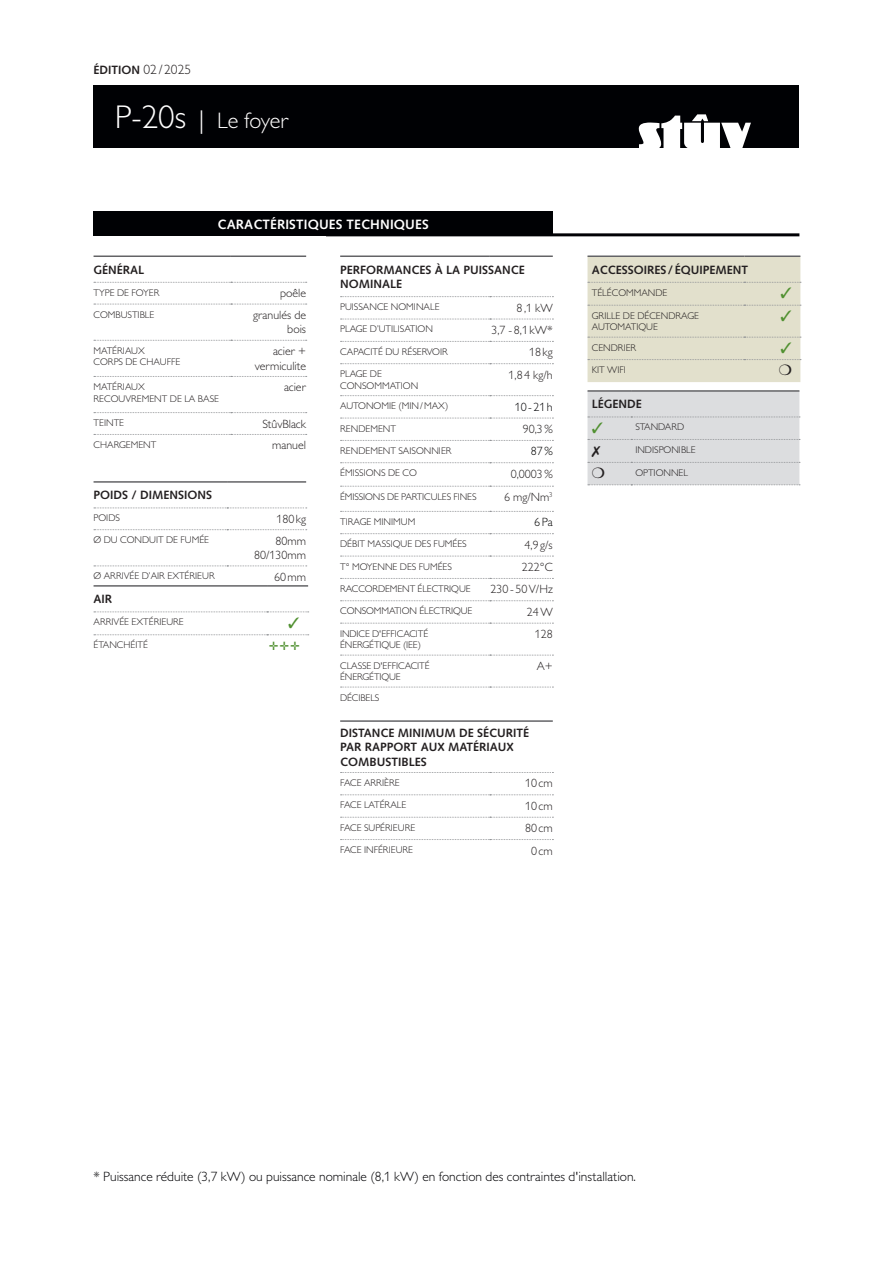
<style>
.page{position:relative;width:893px;height:1263px;background:#fff}
.page>*{position:absolute;margin:0;border:0;box-sizing:border-box;transform-origin:0 0}
.t1{font:300 22.5px "Gill Sans MT Pro";letter-spacing:-.02em;color:#fff}
.t2{font:300 13.5px "Gill Sans MT Pro";color:#000104}
.t3{font:700 13.5px "Syntax LT Std";letter-spacing:.01em;color:#fff}
.t4{font:300 12px/14.4px "Gill Sans MT Pro";color:#231f20;text-align:right}
.t5{font:700 12px/14.4px "Syntax LT Std";color:#231f20}
.t6{font:300 12px "Gill Sans MT Pro";color:#000104}
.t7{font:300 12px "Gill Sans MT Pro";color:#000}
.t8{font:12px "Zapf Dingbats Std";color:#509030}
.t9{font:300 9.75px/11.7px "Gill Sans MT Pro";color:#231f20}
.s1{font-family:"Gill Sans MT Pro";font-weight:300;font-size:13.5px}
.s2{font-size:33px}
.s3{font-size:25.5px}
.s4{color:#509030}
</style>
<div class="page">
<div style="left:94px;top:85px;width:705px;height:63px;background:#000104"></div>
<svg style="left:639px;top:114px;width:112px;height:34px"></svg>
<div style="left:94px;top:212px;width:459px;height:24px;background:#000104"></div>
<hr style="left:326px;top:233px;width:473px;height:3px;background:#000104">
<hr style="left:94px;top:255px;width:137px;height:2px;background:#636366">
<hr style="left:231px;top:255px;width:75px;height:2px;background:#636366">
<svg style="left:94px;top:282px;width:213px;height:1px"></svg>
<svg style="left:94px;top:376px;width:213px;height:1px"></svg>
<svg style="left:94px;top:412px;width:213px;height:1px"></svg>
<svg style="left:94px;top:434px;width:213px;height:1px"></svg>
<svg style="left:94px;top:304px;width:213px;height:1px"></svg>
<svg style="left:94px;top:340px;width:213px;height:1px"></svg>
<hr style="left:340px;top:255px;width:150px;height:2px;background:#636366">
<hr style="left:490px;top:255px;width:63px;height:2px;background:#636366">
<hr style="left:340px;top:720px;width:150px;height:2px;background:#636366">
<hr style="left:490px;top:720px;width:63px;height:2px;background:#636366">
<svg style="left:341px;top:296px;width:212px;height:1px"></svg>
<svg style="left:341px;top:319px;width:212px;height:1px"></svg>
<svg style="left:341px;top:341px;width:212px;height:1px"></svg>
<svg style="left:341px;top:363px;width:212px;height:1px"></svg>
<svg style="left:341px;top:395px;width:212px;height:1px"></svg>
<svg style="left:341px;top:418px;width:212px;height:1px"></svg>
<svg style="left:341px;top:440px;width:212px;height:1px"></svg>
<svg style="left:341px;top:462px;width:212px;height:1px"></svg>
<svg style="left:341px;top:486px;width:212px;height:1px"></svg>
<svg style="left:341px;top:511px;width:212px;height:1px"></svg>
<svg style="left:341px;top:533px;width:212px;height:1px"></svg>
<svg style="left:341px;top:556px;width:212px;height:1px"></svg>
<svg style="left:341px;top:772px;width:212px;height:1px"></svg>
<svg style="left:341px;top:794px;width:212px;height:1px"></svg>
<svg style="left:341px;top:817px;width:212px;height:1px"></svg>
<svg style="left:341px;top:839px;width:212px;height:1px"></svg>
<svg style="left:341px;top:578px;width:212px;height:1px"></svg>
<svg style="left:341px;top:600px;width:212px;height:1px"></svg>
<svg style="left:341px;top:623px;width:212px;height:1px"></svg>
<svg style="left:341px;top:655px;width:212px;height:1px"></svg>
<svg style="left:341px;top:687px;width:212px;height:1px"></svg>
<hr style="left:94px;top:481px;width:133px;height:2px;background:#636366">
<hr style="left:227px;top:481px;width:79px;height:2px;background:#636366">
<svg style="left:94px;top:507px;width:213px;height:1px"></svg>
<svg style="left:94px;top:529px;width:213px;height:1px"></svg>
<svg style="left:94px;top:565px;width:213px;height:1px"></svg>
<hr style="left:94px;top:585px;width:173px;height:2px;background:#636366">
<hr style="left:267px;top:585px;width:41px;height:2px;background:#636366">
<svg style="left:94px;top:634px;width:215px;height:1px"></svg>
<hr style="left:587px;top:255px;width:157px;height:2px;background:#636366">
<hr style="left:744px;top:255px;width:56px;height:2px;background:#636366">
<hr style="left:587px;top:390px;width:44px;height:2px;background:#636366">
<hr style="left:631px;top:390px;width:168px;height:2px;background:#636366">
<svg style="left:94px;top:611px;width:215px;height:2px"></svg>
<div style="left:587px;top:256px;width:214px;height:126px;background:#e2e0cc"></div>
<div style="left:587px;top:391px;width:213px;height:94px;background:#dcdddf"></div>
<p class="t5" style="left:94px;top:63px;width:99px">ÉDITION <span class="s1">02/2025</span></p>
<h1 class="t1" style="left:115px;top:107px;width:176px"><span class="s2">P-20s</span> <span class="s3">|</span> Le foyer</h1>
<h2 class="t3" style="left:218px;top:216px;width:213px">CARACTÉRISTIQUES TECHNIQUES</h2>
<p class="t5" style="left:94px;top:262px;width:52px">GÉNÉRAL</p>
<p class="t9" style="left:94px;top:286px;width:67px">TYPE DE FOYER</p>
<p class="t4" style="left:280px;top:286px;width:28px">poêle</p>
<p class="t9" style="left:94px;top:308px;width:62px">COMBUSTIBLE</p>
<p class="t4" style="left:253px;top:308px;width:55px">granulés de bois</p>
<p class="t9" style="left:94px;top:344px;width:88px">MATÉRIAUX<br>CORPS DE CHAUFFE</p>
<p class="t4" style="left:255px;top:344px;width:53px">acier + vermiculite</p>
<p class="t9" style="left:94px;top:381px;width:127px">MATÉRIAUX<br>RECOUVREMENT DE LA BASE</p>
<p class="t4" style="left:284px;top:380px;width:24px">acier</p>
<p class="t9" style="left:94px;top:417px;width:32px">TEINTE</p>
<p class="t4" style="left:262px;top:416px;width:45px">StûvBlack</p>
<p class="t9" style="left:94px;top:439px;width:64px">CHARGEMENT</p>
<p class="t4" style="left:272px;top:438px;width:35px">manuel</p>
<p class="t5" style="left:94px;top:488px;width:120px">POIDS / DIMENSIONS</p>
<p class="t9" style="left:94px;top:512px;width:28px">POIDS</p>
<p class="t4" style="left:276px;top:511px;width:31px">180kg</p>
<p class="t9" style="left:94px;top:534px;width:117px">Ø DU CONDUIT DE FUMÉE</p>
<p class="t4" style="left:254px;top:533px;width:53px">80mm<br>80/130mm</p>
<p class="t9" style="left:94px;top:570px;width:123px">Ø ARRIVÉE D’AIR EXTÉRIEUR</p>
<p class="t4" style="left:274px;top:569px;width:34px">60mm</p>
<p class="t5" style="left:94px;top:592px;width:20px">AIR</p>
<p class="t9" style="left:94px;top:616px;width:92px">ARRIVÉE EXTÉRIEURE</p>
<p class="t9" style="left:94px;top:639px;width:56px">ÉTANCHÉITÉ</p>
<p class="t8" style="left:269px;top:640px;width:32px">✛✛✛</p>
<p class="t5" style="left:340px;top:262px;width:186px">PERFORMANCES À LA PUISSANCE<br>NOMINALE</p>
<p class="t9" style="left:340px;top:301px;width:101px">PUISSANCE NOMINALE</p>
<p class="t4" style="left:516px;top:300px;width:38px">8,1 kW</p>
<p class="t9" style="left:340px;top:323px;width:94px">PLAGE D’UTILISATION</p>
<p class="t4" style="left:491px;top:323px;width:63px">3,7 -8,1 kW*</p>
<p class="t9" style="left:340px;top:346px;width:109px">CAPACITÉ DU RÉSERVOIR</p>
<p class="t4" style="left:529px;top:345px;width:25px">18kg</p>
<p class="t9" style="left:340px;top:368px;width:80px">PLAGE DE<br>CONSOMMATION</p>
<p class="t4" style="left:509px;top:367px;width:46px">1,84 kg/h</p>
<p class="t9" style="left:340px;top:400px;width:110px">AUTONOMIE (MIN/MAX)</p>
<p class="t6" style="left:515px;top:399px;width:40px">10-21h</p>
<p class="t9" style="left:340px;top:422px;width:57px">RENDEMENT</p>
<p class="t4" style="left:523px;top:422px;width:31px">90,3%</p>
<p class="t9" style="left:340px;top:445px;width:113px">RENDEMENT SAISONNIER</p>
<p class="t7" style="left:531px;top:444px;width:23px">87%</p>
<p class="t9" style="left:340px;top:467px;width:78px">ÉMISSIONS DE CO</p>
<p class="t4" style="left:511px;top:466px;width:43px">0,0003%</p>
<p class="t9" style="left:340px;top:490px;width:138px">ÉMISSIONS DE PARTICULES FINES</p>
<p class="t4" style="left:504px;top:490px;width:50px">6 mg/Nm<sup>3</sup></p>
<p class="t9" style="left:340px;top:515px;width:77px">TIRAGE MINIMUM</p>
<p class="t7" style="left:534px;top:515px;width:20px">6Pa</p>
<p class="t9" style="left:340px;top:538px;width:128px">DÉBIT MASSIQUE DES FUMÉES</p>
<p class="t4" style="left:525px;top:537px;width:30px">4,9 g/s</p>
<p class="t9" style="left:340px;top:560px;width:113px">T° MOYENNE DES FUMÉES</p>
<p class="t4" style="left:522px;top:560px;width:32px">222°C</p>
<p class="t9" style="left:340px;top:583px;width:132px">RACCORDEMENT ÉLECTRIQUE</p>
<p class="t4" style="left:491px;top:582px;width:64px">230- 50V/Hz</p>
<p class="t9" style="left:340px;top:605px;width:134px">CONSOMMATION ÉLECTRIQUE</p>
<p class="t4" style="left:527px;top:604px;width:27px">24W</p>
<p class="t9" style="left:340px;top:627px;width:90px">INDICE D'EFFICACITÉ<br>ÉNERGÉTIQUE (IEE)</p>
<p class="t4" style="left:535px;top:627px;width:19px">128</p>
<p class="t9" style="left:340px;top:659px;width:91px">CLASSE D'EFFICACITÉ<br>ÉNERGÉTIQUE</p>
<p class="t4" style="left:537px;top:659px;width:17px">A+</p>
<p class="t9" style="left:340px;top:691px;width:41px">DÉCIBELS</p>
<p class="t5" style="left:340px;top:726px;width:191px">DISTANCE MINIMUM DE SÉCURITÉ<br>PAR RAPPORT AUX MATÉRIAUX<br>COMBUSTIBLES</p>
<p class="t9" style="left:340px;top:777px;width:61px">FACE ARRIÈRE</p>
<p class="t4" style="left:525px;top:776px;width:29px">10cm</p>
<p class="t9" style="left:340px;top:799px;width:68px">FACE LATÉRALE</p>
<p class="t4" style="left:525px;top:798px;width:29px">10cm</p>
<p class="t9" style="left:340px;top:821px;width:77px">FACE SUPÉRIEURE</p>
<p class="t4" style="left:525px;top:821px;width:29px">80cm</p>
<p class="t9" style="left:340px;top:844px;width:74px">FACE INFÉRIEURE</p>
<p class="t4" style="left:531px;top:843px;width:23px">0cm</p>
<p class="t5" style="left:592px;top:262px;width:158px">ACCESSOIRES/ ÉQUIPEMENT</p>
<p class="t9" style="left:592px;top:286px;width:77px">TÉLÉCOMMANDE</p>
<p class="t9" style="left:592px;top:309px;width:109px">GRILLE DE DÉCENDRAGE<br>AUTOMATIQUE</p>
<p class="t9" style="left:592px;top:341px;width:46px">CENDRIER</p>
<p class="t9" style="left:592px;top:364px;width:36px">KIT WIFI</p>
<p class="t5" style="left:592px;top:397px;width:51px">LÉGENDE</p>
<p class="t9" style="left:592px;top:421px;width:94px"><span class="s4">✓</span> STANDARD</p>
<p class="t9" style="left:635px;top:444px;width:62px">INDISPONIBLE</p>
<p class="t9" style="left:635px;top:466px;width:54px">OPTIONNEL</p>
<h2 class="t2" style="left:94px;top:1168px;width:544px">* Puissance réduite (3,7 kW) ou puissance nominale (8,1 kW) en fonction des contraintes d'installation.</h2>
</div>
